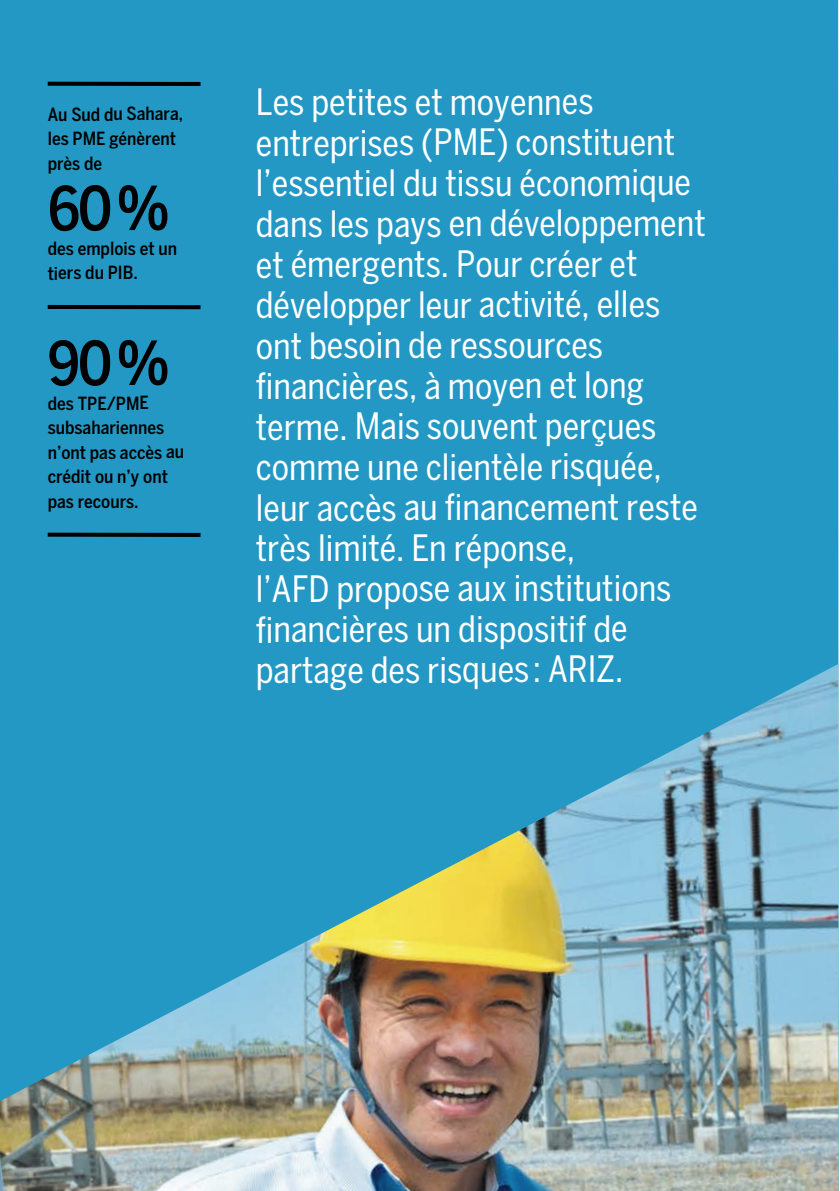
<style>
.page{position:relative;width:840px;height:1191px;background:#fff}
.page>*{position:absolute;margin:0;border:0;box-sizing:border-box;transform-origin:0 0}
.t1{font:500 60px "Benton Sans Cond";color:#000}
.t2{font:36px/40.6px "Benton Sans Cond";color:#fff}
.t3{font:500 18px/24.6px "Benton Sans Cond";color:#000}
</style>
<div class="page">
<div style="left:0;top:0;width:838px;height:664px;background:#2498c4"></div>
<hr style="left:48px;top:305px;width:152px;height:4px;background:#000">
<svg style="left:48px;top:82px;width:152px;height:4px"></svg>
<div style="left:48px;top:532px;width:152px;height:5px;background:#000"></div>
<img style="left:0;top:664px;width:838px;height:527px">
<p class="t3" style="left:48px;top:101px;width:137px">Au Sud du Sahara, les PME génèrent près de</p>
<h1 class="t1" style="left:48px;top:173px;width:123px">60%</h1>
<p class="t3" style="left:48px;top:236px;width:131px">des emplois et un tiers du PIB.</p>
<h1 class="t1" style="left:48px;top:328px;width:123px">90%</h1>
<p class="t3" style="left:48px;top:391px;width:138px">des TPE/PME subsahariennes n’ont pas accès au crédit ou n’y ont pas recours.</p>
<p class="t2" style="left:256px;top:81px;width:451px">Les petites et moyennes entreprises (PME) constituent l’essentiel du tissu économique dans les pays en développement et émergents. Pour créer et développer leur activité, elles ont besoin de ressources financières, à moyen et long terme. Mais souvent perçues comme une clientèle risquée, leur accès au financement reste très limité. En réponse,<br>l’AFD propose aux institutions financières un dispositif de partage des risques: ARIZ.</p>
</div>
